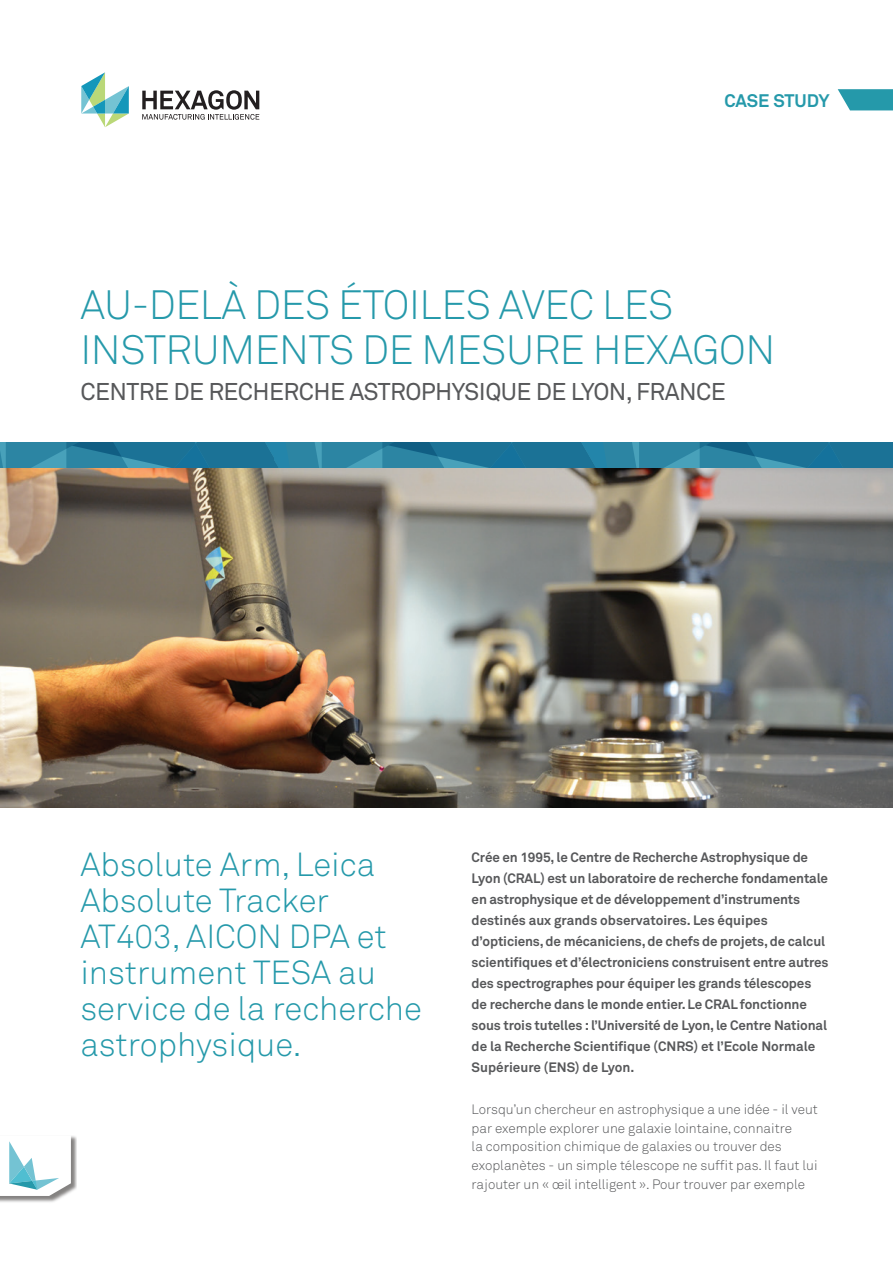
<style>
.page{position:relative;width:893px;height:1263px;background:#fff}
.page>*{position:absolute;margin:0;border:0;box-sizing:border-box;transform-origin:0 0}
.t1{font:40.5px/45px "Akkurat Light Pro";letter-spacing:-.01em;color:#2599aa}
.t2{font:33px/36px "Akkurat Light Pro";color:#2599aa}
.t3{font:24px "Akkurat Pro";letter-spacing:-.025em;color:#57585a}
.t4{font:700 18px "Akkurat Pro";letter-spacing:-.005em;color:#2599aa}
.Body_Title{font:700 13.5px/21px "Akkurat Pro";letter-spacing:-.01em;color:#57585a}
.Table_Title{font:13.5px/18.8px "Akkurat Light Pro";color:#57585a}
</style>
<div class="page">
<img style="left:1px;top:468px;width:892px;height:340px">
<img style="left:0;top:1136px;width:77px;height:66px">
<svg style="left:0;top:1136px;width:71px;height:60px"></svg>
<svg style="left:838px;top:89px;width:55px;height:21px"></svg>
<svg style="left:142px;top:90px;width:117px;height:30px"></svg>
<svg style="left:81px;top:72px;width:48px;height:55px"></svg>
<svg style="left:0;top:442px;width:893px;height:26px;background:#247c9e"></svg>
<h3 class="t4" style="left:724px;top:89px;width:107px">CASE STUDY</h3>
<h1 class="t1" style="left:80px;top:283px;width:696px">AU-DELÀ DES ÉTOILES AVEC LES<br>INSTRUMENTS DE MESURE HEXAGON</h1>
<h3 class="t3" style="left:80px;top:378px;width:647px">CENTRE DE RECHERCHE ASTROPHYSIQUE DE LYON, FRANCE</h3>
<h2 class="t2" style="left:80px;top:847px;width:343px">Absolute Arm, Leica<br>Absolute Tracker<br>AT403, AICON DPA et instrument TESA au service de la recherche astrophysique.</h2>
<p class="Body_Title" style="left:472px;top:847px;width:358px">Crée en 1995, le Centre de Recherche Astrophysique de Lyon (CRAL) est un laboratoire de recherche fondamentale en astrophysique et de développement d’instruments destinés aux grands observatoires. Les équipes d’opticiens, de mécaniciens, de chefs de projets, de calcul scientifiques et d’électroniciens construisent entre autres des spectrographes pour équiper les grands télescopes de recherche dans le monde entier. Le CRAL fonctionne sous trois tutelles : l’Université de Lyon, le Centre National de la Recherche Scientifique (CNRS) et l’Ecole Normale Supérieure (ENS) de Lyon.</p>
<p class="Table_Title" style="left:472px;top:1100px;width:348px">Lorsqu’un chercheur en astrophysique a une idée - il veut par exemple explorer une galaxie lointaine, connaitre<br>la composition chimique de galaxies ou trouver des exoplanètes - un simple télescope ne suffit pas. Il faut lui rajouter un « œil intelligent ». Pour trouver par exemple</p>
</div>
